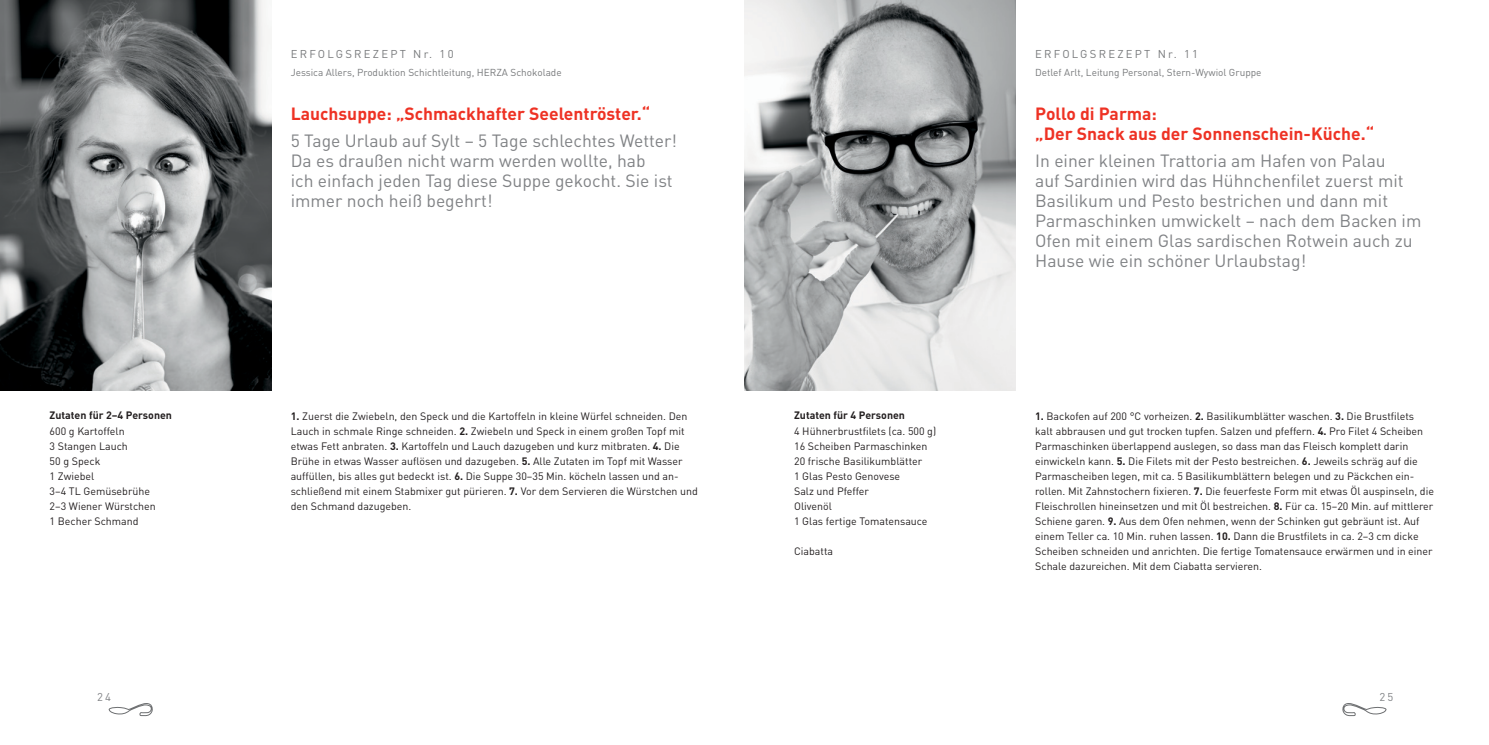
<style>
.page{position:relative;width:1489px;height:745px;background:#fff}
.page>*{position:absolute;margin:0;border:0;box-sizing:border-box;transform-origin:0 0}
.t1{font:17.5px/20px "DIN";color:#808285}
.t2{font:700 17.5px/20px "DIN";color:#ee3224}
.t3{font:11.25px "DIN";letter-spacing:.2em;color:#77797b}
.t4{font:11.25px "DIN";color:#808285}
.t5{font:10.62px/15px "DIN";color:#231f20}
.t6{font:700 10.62px "DIN";color:#231f20}
.t7{font:10px "DIN";color:#77797b}
.s1{font-weight:700}
</style>
<div class="page">
<svg style="left:1342px;top:703px;width:44px;height:12px"></svg>
<svg style="left:108px;top:703px;width:45px;height:12px"></svg>
<img style="left:0;top:0;width:271px;height:390px">
<img style="left:744px;top:0;width:271px;height:390px">
<p class="t6" style="left:50px;top:408px;width:124px">Zutaten für 2–4 Personen</p>
<p class="t5" style="left:50px;top:422px;width:108px">600 g Kartoffeln<br>3 Stangen Lauch<br>50 g Speck<br>1 Zwiebel<br>3–4 TL Gemüsebrühe<br>2–3 Wiener Würstchen<br>1 Becher Schmand</p>
<p class="t3" style="left:291px;top:47px;width:164px">ERFOLGSREZEPT Nr. 10</p>
<p class="t3" style="left:1035px;top:47px;width:164px">ERFOLGSREZEPT Nr. 11</p>
<p class="t7" style="left:291px;top:66px;width:272px">Jessica Allers, Produktion Schichtleitung, HERZA Schokolade</p>
<p class="t7" style="left:1035px;top:66px;width:228px">Detlef Arlt, Leitung Personal, Stern-Wywiol Gruppe</p>
<h1 class="t2" style="left:291px;top:103px;width:361px">Lauchsuppe: „Schmackhafter Seelentröster.“</h1>
<h1 class="t1" style="left:291px;top:130px;width:388px">5 Tage Urlaub auf Sylt – 5 Tage schlechtes Wetter!<br>Da es draußen nicht warm werden wollte, hab<br>ich einfach jeden Tag diese Suppe gekocht. Sie ist immer noch heiß begehrt!</h1>
<h1 class="t2" style="left:1035px;top:103px;width:340px">Pollo di Parma:<br>„Der Snack aus der Sonnenschein-Küche.“</h1>
<p class="t1" style="left:1035px;top:150px;width:388px">In einer kleinen Trattoria am Hafen von Palau<br>auf Sardinien wird das Hühnchenfilet zuerst mit Basilikum und Pesto bestrichen und dann mit Parmaschinken umwickelt – nach dem Backen im Ofen mit einem Glas sardischen Rotwein auch zu Hause wie ein schöner Urlaubstag!</p>
<p class="t5" style="left:291px;top:407px;width:409px"><span class="s1">1.</span> Zuerst die Zwiebeln, den Speck und die Kartoffeln in kleine Würfel schneiden. Den Lauch in schmale Ringe schneiden. <span class="s1">2.</span> Zwiebeln und Speck in einem großen Topf mit etwas Fett anbraten. <span class="s1">3.</span> Kartoffeln und Lauch dazugeben und kurz mitbraten. <span class="s1">4.</span> Die Brühe in etwas Wasser auflösen und dazugeben. <span class="s1">5.</span> Alle Zutaten im Topf mit Wasser auffüllen, bis alles gut bedeckt ist. <span class="s1">6.</span> Die Suppe 30–35 Min. köcheln lassen und an&shy;schließend mit einem Stabmixer gut pürieren. <span class="s1">7.</span> Vor dem Servieren die Würstchen und den Schmand dazugeben.</p>
<p class="t6" style="left:794px;top:408px;width:112px">Zutaten für 4 Personen</p>
<p class="t5" style="left:794px;top:422px;width:144px">4 Hühnerbrustfilets (ca. 500 g)<br>16 Scheiben Parmaschinken<br>20 frische Basilikumblätter<br>1 Glas Pesto Genovese<br>Salz und Pfeffer<br>Olivenöl<br>1 Glas fertige Tomatensauce</p>
<p class="t5" style="left:794px;top:542px;width:40px">Ciabatta</p>
<p class="t5" style="left:1035px;top:407px;width:400px"><span class="s1">1.</span> Backofen auf 200 °C vorheizen. <span class="s1">2.</span> Basilikumblätter waschen. <span class="s1">3.</span> Die Brustfilets kalt abbrausen und gut trocken tupfen. Salzen und pfeffern. <span class="s1">4.</span> Pro Filet 4 Scheiben Parmaschinken überlappend auslegen, so dass man das Fleisch komplett darin einwickeln kann. <span class="s1">5.</span> Die Filets mit der Pesto bestreichen. <span class="s1">6.</span> Jeweils schräg auf die Parmascheiben legen, mit ca. 5 Basilikumblättern belegen und zu Päckchen ein&shy;rollen. Mit Zahnstochern fixieren. <span class="s1">7.</span> Die feuerfeste Form mit etwas Öl auspinseln, die Fleischrollen hineinsetzen und mit Öl bestreichen. <span class="s1">8.</span> Für ca. 15–20 Min. auf mittlerer Schiene garen. <span class="s1">9.</span> Aus dem Ofen nehmen, wenn der Schinken gut gebräunt ist. Auf einem Teller ca. 10 Min. ruhen lassen. <span class="s1">10.</span> Dann die Brustfilets in ca. 2–3 cm dicke Scheiben schneiden und anrichten. Die fertige Tomatensauce erwärmen und in einer Schale dazureichen. Mit dem Ciabatta servieren.</p>
<p class="t4" style="left:97px;top:689px;width:15px">24</p>
<p class="t4" style="left:1379px;top:689px;width:15px">25</p>
</div>
